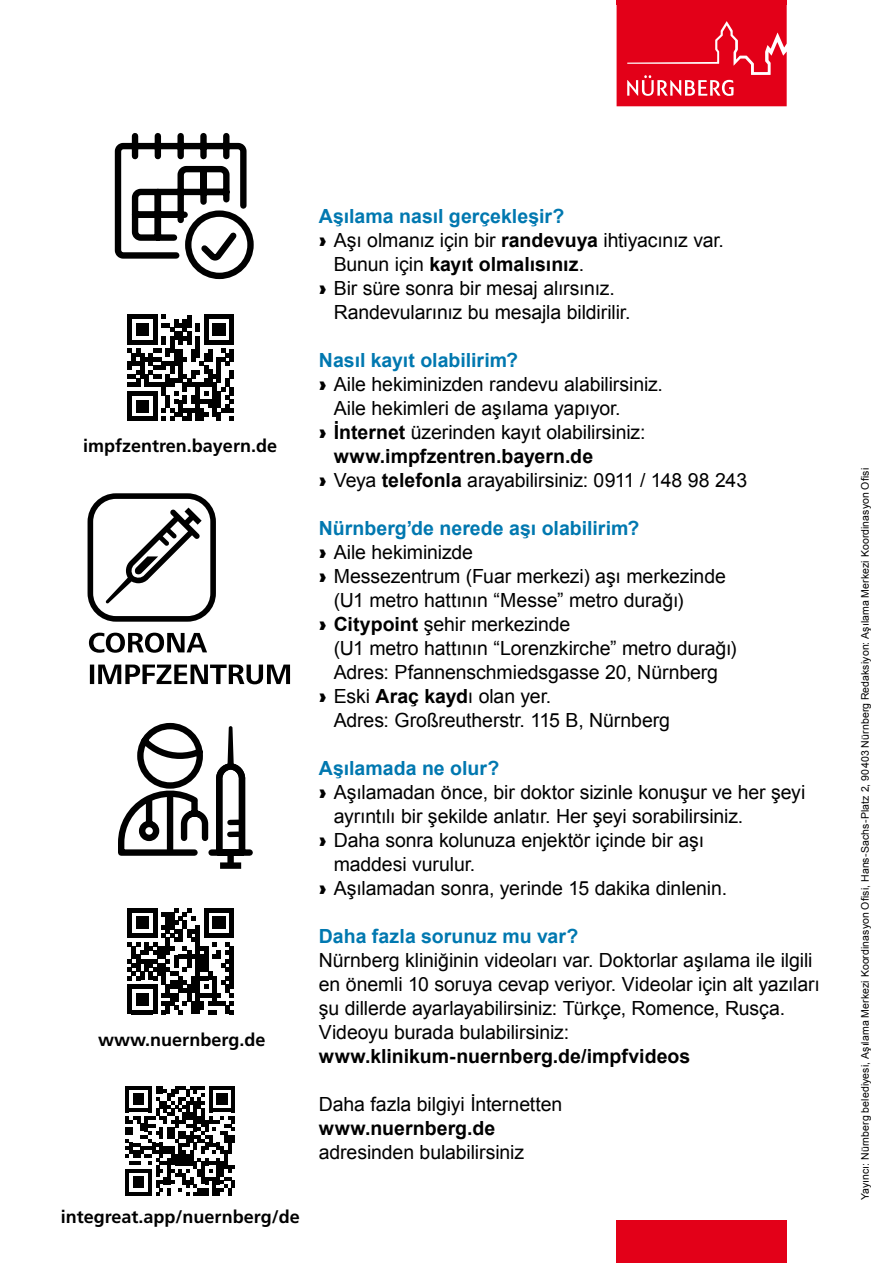
<style>
.page{position:relative;width:893px;height:1263px;background:#fff}
.page>*{position:absolute;margin:0;border:0;box-sizing:border-box;transform-origin:0 0}
.Fließtext_FS{font:19.5px/24px "Arial";letter-spacing:-.005em;color:#000}
.Arial_bold_blau_13_1{font:700 19.5px "Arial";color:#0078b0}
.Fließtext_FS-2{font:700 19.5px/24px "Arial";color:#000}
.t1{font:700 18px "Frutiger LT Std";color:#000}
.Fließtext_FS-3{font:10.5px "Arial";letter-spacing:.01em;color:#000}
.s1{font-family:"Frutiger LT Std";font-weight:900}
.s2{font-weight:700}
.s3{font-weight:400}
</style>
<div class="page">
<div style="left:617px;top:1220px;width:170px;height:43px;background:#e30018"></div>
<svg style="left:617px;top:0;width:170px;height:106px;background:#e5142a"></svg>
<svg style="left:114px;top:133px;width:140px;height:147px"></svg>
<svg style="left:90px;top:664px;width:200px;height:20px"></svg>
<svg style="left:89px;top:633px;width:118px;height:20px"></svg>
<svg style="left:88px;top:493px;width:128px;height:129px"></svg>
<svg style="left:128px;top:315px;width:106px;height:106px"></svg>
<svg style="left:118px;top:722px;width:135px;height:147px"></svg>
<svg style="left:128px;top:908px;width:106px;height:106px"></svg>
<svg style="left:125px;top:1086px;width:110px;height:110px"></svg>
<p class="t1" style="left:83px;top:435px;width:196px">impfzentren.bayern.de</p>
<p class="t1" style="left:98px;top:1029px;width:169px">www.nuernberg.de</p>
<p class="Arial_bold_blau_13_1" style="left:319px;top:203px;width:247px">Aşılama nasıl gerçekleşir?</p>
<p class="Fließtext_FS" style="left:334px;top:228px;width:392px;text-indent:-15px"><span class="s1">›</span> Aşı olmanız için bir <span class="s2">randevuya</span> ihtiyacınız var.<br>Bunun için <span class="s2">kayıt olmalısınız</span>.</p>
<p class="Fließtext_FS" style="left:334px;top:276px;width:298px;text-indent:-15px"><span class="s1">›</span> Bir süre sonra bir mesaj alırsınız.<br>Randevularınız bu mesajla bildirilir.</p>
<p class="Arial_bold_blau_13_1" style="left:319px;top:347px;width:201px">Nasıl kayıt olabilirim?</p>
<p class="Fließtext_FS" style="left:334px;top:372px;width:331px;text-indent:-15px"><span class="s1">›</span> Aile hekiminizden randevu alabilirsiniz.<br>Aile hekimleri de aşılama yapıyor.</p>
<p class="Fließtext_FS-2" style="left:334px;top:420px;width:313px;text-indent:-15px"><span class="s1">›</span> İnternet <span class="s3">üzerinden kayıt olabilirsiniz: </span>www.impfzentren.bayern.de</p>
<p class="Fließtext_FS" style="left:319px;top:468px;width:430px"><span class="s1">›</span> Veya <span class="s2">telefonla</span> arayabilirsiniz: 0911 / 148 98 243</p>
<p class="Arial_bold_blau_13_1" style="left:319px;top:515px;width:322px">Nürnberg’de nerede aşı olabilirim?</p>
<p class="Fließtext_FS" style="left:319px;top:540px;width:156px"><span class="s1">›</span> Aile hekiminizde</p>
<p class="Fließtext_FS" style="left:334px;top:564px;width:394px;text-indent:-15px"><span class="s1">›</span> Messezentrum (Fuar merkezi) aşı merkezinde (U1 metro hattının “Messe” metro durağı)</p>
<p class="Fließtext_FS" style="left:334px;top:612px;width:404px;text-indent:-15px"><span class="s1">›</span> <span class="s2">Citypoint</span> şehir merkezinde<br>(U1 metro hattının “Lorenzkirche” metro durağı)<br>Adres: Pfannenschmiedsgasse 20, Nürnberg</p>
<p class="Fließtext_FS" style="left:334px;top:684px;width:338px;text-indent:-15px"><span class="s1">›</span> Eski <span class="s2">Araç kayd</span>ı olan yer.<br>Adres: Großreutherstr. 115 B, Nürnberg</p>
<p class="Arial_bold_blau_13_1" style="left:319px;top:755px;width:182px">Aşılamada ne olur?</p>
<p class="Fließtext_FS" style="left:334px;top:780px;width:473px;text-indent:-15px"><span class="s1">›</span> Aşılamadan önce, bir doktor sizinle konuşur ve her şeyi ayrıntılı bir şekilde anlatır. Her şeyi sorabilirsiniz.</p>
<p class="Fließtext_FS" style="left:334px;top:828px;width:372px;text-indent:-15px"><span class="s1">›</span> Daha sonra kolunuza enjektör içinde bir aşı maddesi vurulur.</p>
<p class="Fließtext_FS" style="left:319px;top:876px;width:410px"><span class="s1">›</span> Aşılamadan sonra, yerinde 15 dakika dinlenin.</p>
<p class="Arial_bold_blau_13_1" style="left:319px;top:923px;width:261px">Daha fazla sorunuz mu var?</p>
<p class="Fließtext_FS" style="left:319px;top:948px;width:503px">Nürnberg kliniğinin videoları var. Doktorlar aşılama ile ilgili en önemli 10 soruya cevap veriyor. Videolar için alt yazıları şu dillerde ayarlayabilirsiniz: Türkçe, Romence, Rusça.</p>
<p class="Fließtext_FS" style="left:319px;top:1020px;width:252px">Videoyu burada bulabilirsiniz:</p>
<p class="Fließtext_FS-2" style="left:319px;top:1044px;width:373px">www.klinikum-nuernberg.de/impfvideos</p>
<p class="Fließtext_FS" style="left:319px;top:1092px;width:245px">Daha fazla bilgiyi İnternetten</p>
<p class="Fließtext_FS-2" style="left:319px;top:1116px;width:178px">www.nuernberg.de</p>
<p class="Fließtext_FS" style="left:319px;top:1140px;width:207px">adresinden bulabilirsiniz</p>
<p class="t1" style="left:61px;top:1206px;width:241px">integreat.app/nuernberg/de</p>
<p class="Fließtext_FS-3" style="left:858px;top:1200px;width:734px;rotate:-90deg">Yayıncı: Nürnberg belediyesi, Aşılama Merkezi Koordinasyon Ofisi, Hans-Sachs-Platz 2, 90403 Nürnberg Redaksiyon: Aşılama Merkezi Koordinasyon Ofisi</p>
</div>
